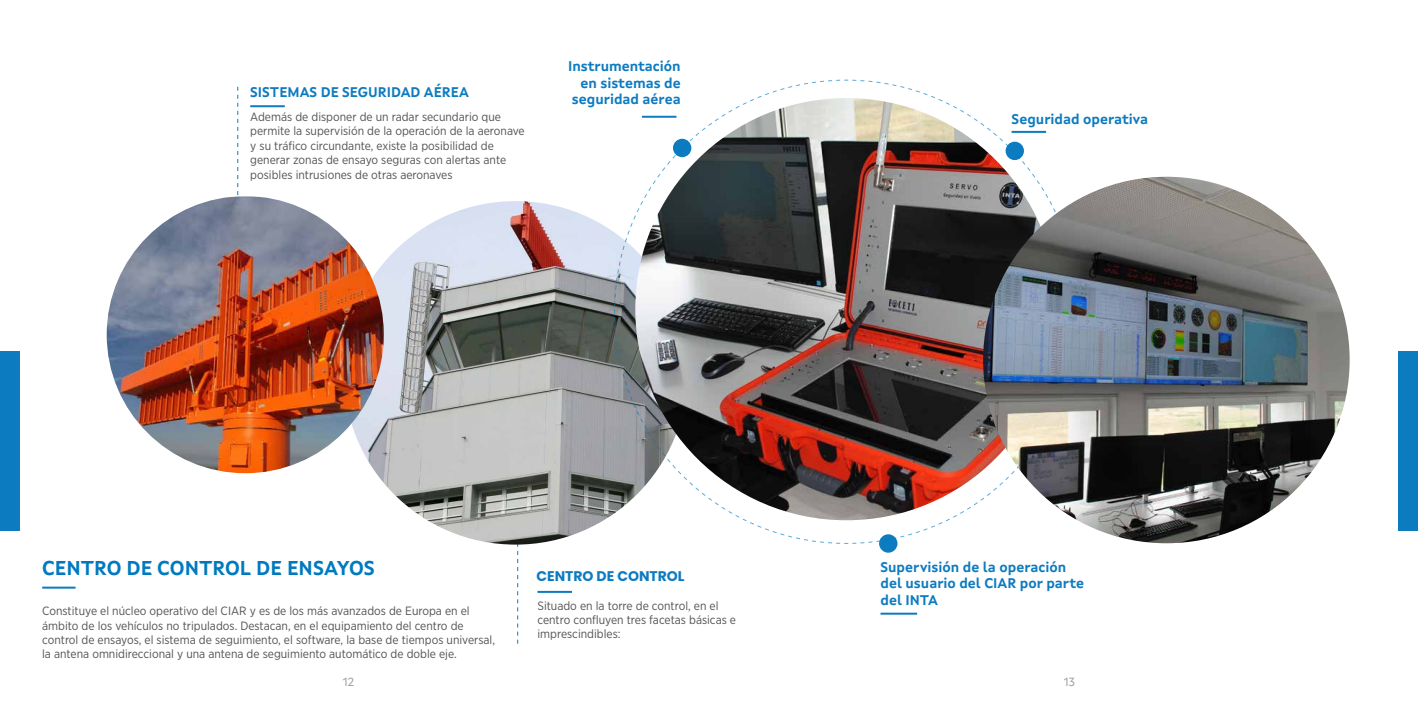
<style>
.page{position:relative;width:1418px;height:709px;background:#fff}
.page>*{position:absolute;margin:0;border:0;box-sizing:border-box;transform-origin:0 0}
.t1{font:700 20px "Xunta Sans";color:#007abf}
.t2{font:700 14px/16.8px "Xunta Sans";color:#0d7bc0;text-align:right}
.t3{font:700 14px "Poppins";color:#0d7bc0}
.t4{font:12px/14.4px "Gotham Narrow";color:#525251}
.t5{font:12px "Xunta Sans";color:#a3a3a3}
</style>
<div class="page">
<svg style="left:517px;top:544px;width:1px;height:99px"></svg>
<svg style="left:237px;top:87px;width:1px;height:109px"></svg>
<hr style="left:42px;top:586px;width:34px;height:2px;background:#0d7bc0">
<hr style="left:250px;top:105px;width:35px;height:2px;background:#0d7bc0">
<hr style="left:537px;top:591px;width:35px;height:2px;background:#0d7bc0">
<img style="left:344px;top:201px;width:343px;height:343px;border-radius:172px">
<img style="left:107px;top:196px;width:277px;height:277px;border-radius:138px">
<div style="left:0;top:351px;width:19px;height:179px;background:#0d7bc0"></div>
<hr style="left:880px;top:612px;width:37px;height:2px;background:#0d7bc0">
<div style="left:879px;top:534px;width:18px;height:18px;background:#0d7bc0;border-radius:50%"></div>
<svg style="left:613px;top:79px;width:465px;height:465px"></svg>
<img style="left:635px;top:98px;width:422px;height:422px;border-radius:211px">
<img style="left:983px;top:177px;width:366px;height:366px;border-radius:183px">
<div style="left:1398px;top:351px;width:19px;height:179px;background:#0d7bc0"></div>
<p class="t2" style="left:250px;top:83px;width:220px">SISTEMAS DE SEGURIDAD AÉREA</p>
<p class="t4" style="left:250px;top:109px;width:276px">Además de disponer de un radar secundario que permite la supervisión de la operación de la aeronave y su tráfico circundante, existe la posibilidad de generar zonas de ensayo seguras con alertas ante posibles intrusiones de otras aeronaves</p>
<p class="t2" style="left:568px;top:57px;width:114px">Instrumentación en sistemas de seguridad aérea</p>
<p class="t2" style="left:1011px;top:111px;width:138px">Seguridad operativa</p>
<h1 class="t1" style="left:42px;top:556px;width:334px">CENTRO DE CONTROL DE ENSAYOS</h1>
<p class="t4" style="left:42px;top:603px;width:454px">Constituye el núcleo operativo del CIAR y es de los más avanzados de Europa en el ámbito de los vehículos no tripulados. Destacan, en el equipamiento del centro de control de ensayos, el sistema de seguimiento, el software, la base de tiempos universal, la antena omnidireccional y una antena de seguimiento automático de doble eje.</p>
<p class="t3" style="left:536px;top:567px;width:150px">CENTRO DE CONTROL</p>
<p class="t4" style="left:537px;top:598px;width:200px">Situado en la torre de control, en el centro confluyen tres facetas básicas e imprescindibles:</p>
<p class="t2" style="left:880px;top:558px;width:205px;text-align:left">Supervisión de la operación del usuario del CIAR por parte del INTA</p>
<p class="t5" style="left:343px;top:674px;width:13px">12</p>
<p class="t5" style="left:1063px;top:674px;width:13px">13</p>
</div>
